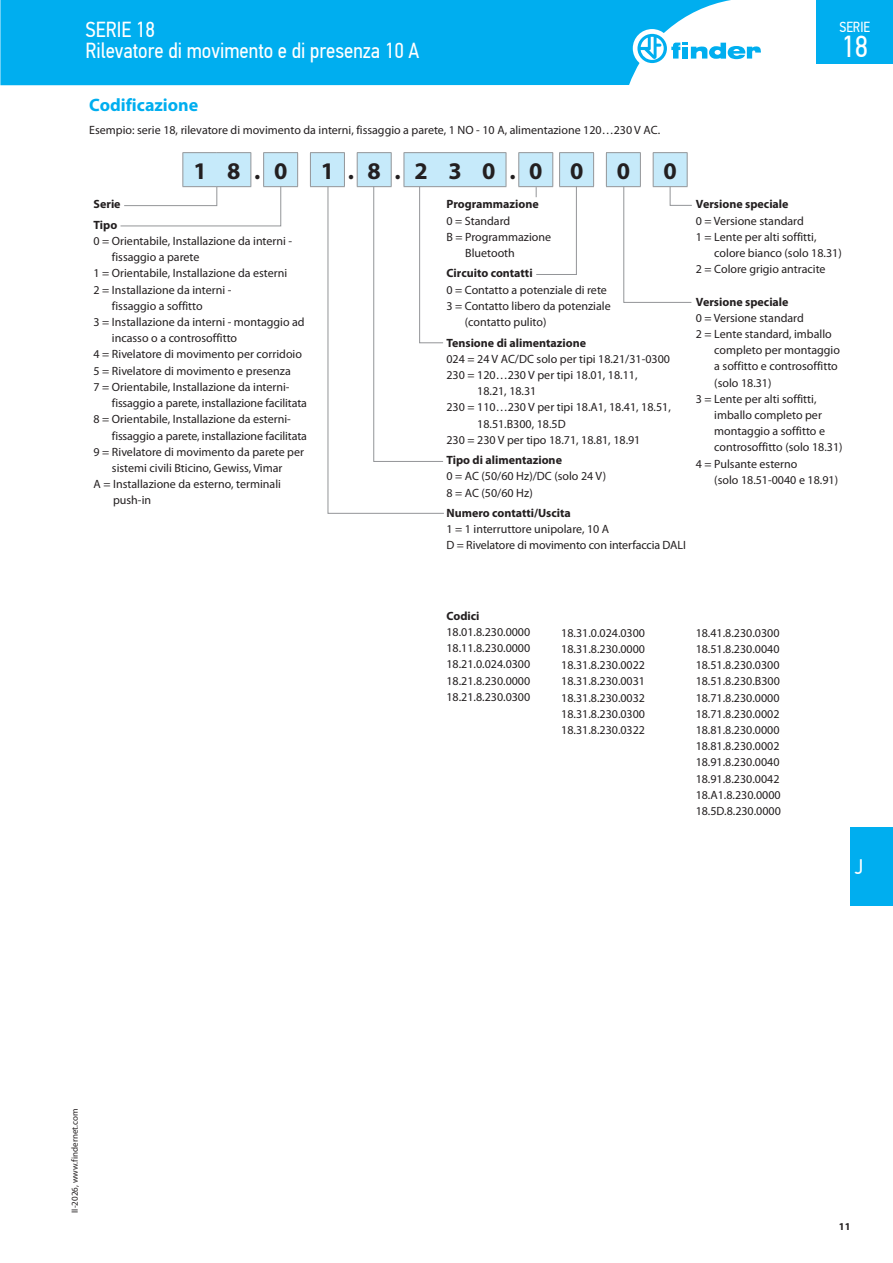
<style>
.page{position:relative;width:893px;height:1263px;background:#fff}
.page>*{position:absolute;margin:0;border:0;box-sizing:border-box;transform-origin:0 0}
.t1{font:30.3px "PF Din Text Cond Pro";color:#fff}
.t2{font:700 24px "Myriad Pro";color:#231f20}
.t3{font:21.75px/21px "PF Din Text Cond Pro";color:#fff}
.t4{font:21px "PF Din Text Cond Pro";color:#fff}
.t5{font:700 18px "Myriad Pro";color:#00aeef}
.t6{font:14.55px "PF Din Text Cond Pro";color:#fff}
.t7{font:12px/16.2px "Myriad Pro";color:#231f20;text-align:justify}
.t8{font:700 12px/20.4px "Myriad Pro";color:#231f20}
.t9{font:700 10.5px "Myriad Pro";color:#231f20}
.t10{font:9px "Myriad Pro";color:#231f20}
</style>
<div class="page">
<div style="left:850px;top:827px;width:43px;height:79px;background:#00aeef"></div>
<div style="left:0;top:0;width:731px;height:85px;background:#00aeef"></div>
<div style="left:633px;top:29px;width:38px;height:39px;background:#fff;border-radius:50%"></div>
<svg style="left:637px;top:34px;width:124px;height:29px"></svg>
<div style="left:816px;top:0;width:77px;height:64px;background:#00aeef"></div>
<hr style="left:518px;top:152px;width:35px;height:1px;background:#939598">
<hr style="left:559px;top:152px;width:35px;height:1px;background:#939598">
<hr style="left:606px;top:152px;width:35px;height:1px;background:#939598">
<hr style="left:653px;top:152px;width:34px;height:1px;background:#939598">
<hr style="left:263px;top:152px;width:35px;height:1px;background:#939598">
<hr style="left:310px;top:152px;width:35px;height:1px;background:#939598">
<hr style="left:357px;top:152px;width:35px;height:1px;background:#939598">
<hr style="left:404px;top:152px;width:34px;height:1px;background:#939598">
<hr style="left:438px;top:152px;width:34px;height:1px;background:#939598">
<hr style="left:472px;top:152px;width:34px;height:1px;background:#939598">
<hr style="left:182px;top:152px;width:35px;height:1px;background:#939598">
<hr style="left:217px;top:152px;width:34px;height:1px;background:#939598">
<svg style="left:120px;top:153px;width:572px;height:361px"></svg>
<h3 class="t3" style="left:85px;top:19px;width:335px">SERIE 18<br>Rilevatore di movimento e di presenza 10 A</h3>
<h3 class="t5" style="left:89px;top:93px;width:111px">Codificazione</h3>
<p class="t7" style="left:89px;top:122px;width:572px">Esempio: serie 18, rilevatore di movimento da interni, fissaggio a parete, 1 NO - 10 A, alimentazione 120…230 V AC.</p>
<h2 class="t2" style="left:193px;top:155px;width:95px">1 8.0</h2>
<h2 class="t2" style="left:321px;top:155px;width:264px">1.8.2 3 0.0 0</h2>
<h2 class="t2" style="left:617px;top:155px;width:15px">0</h2>
<h2 class="t2" style="left:664px;top:155px;width:15px">0</h2>
<p class="t8" style="left:94px;top:194px;width:29px">Serie<br>Tipo</p>
<p class="t7" style="left:94px;top:233px;width:200px">0 = Orientabile, Installazione da interni -</p>
<p class="t7" style="left:112px;top:249px;width:89px">fissaggio a parete</p>
<p class="t7" style="left:94px;top:265px;width:195px">1 = Orientabile, Installazione da esterni</p>
<p class="t7" style="left:94px;top:281px;width:139px">2 = Installazione da interni -</p>
<p class="t7" style="left:112px;top:298px;width:92px">fissaggio a soffitto</p>
<p class="t7" style="left:94px;top:314px;width:213px">3 = Installazione da interni - montaggio ad</p>
<p class="t7" style="left:112px;top:330px;width:127px">incasso o a controsoffitto</p>
<p class="t7" style="left:94px;top:346px;width:210px">4 = Rivelatore di movimento per corridoio</p>
<p class="t7" style="left:94px;top:362px;width:199px">5 = Rivelatore di movimento e presenza</p>
<p class="t7" style="left:94px;top:379px;width:198px">7 = Orientabile, Installazione da interni-</p>
<p class="t7" style="left:112px;top:395px;width:197px">fissaggio a parete, installazione facilitata</p>
<p class="t7" style="left:94px;top:411px;width:199px">8 = Orientabile, Installazione da esterni-</p>
<p class="t7" style="left:112px;top:427px;width:197px">fissaggio a parete, installazione facilitata</p>
<p class="t7" style="left:94px;top:443px;width:212px">9 = Rivelatore di movimento da parete per</p>
<p class="t7" style="left:112px;top:460px;width:172px">sistemi civili Bticino, Gewiss, Vimar</p>
<p class="t7" style="left:94px;top:476px;width:189px">A = Installazione da esterno, terminali</p>
<p class="t7" style="left:113px;top:492px;width:40px">push-in</p>
<p class="t8" style="left:446px;top:194px;width:94px">Programmazione</p>
<p class="t7" style="left:446px;top:212px;width:65px">0 = Standard</p>
<p class="t7" style="left:446px;top:228px;width:106px">B = Programmazione</p>
<p class="t7" style="left:465px;top:245px;width:51px">Bluetooth</p>
<p class="t8" style="left:446px;top:263px;width:88px">Circuito contatti</p>
<p class="t7" style="left:446px;top:281px;width:162px">0 = Contatto a potenziale di rete</p>
<p class="t7" style="left:446px;top:298px;width:166px">3 = Contatto libero da potenziale</p>
<p class="t7" style="left:465px;top:314px;width:83px">(contatto pulito)</p>
<p class="t8" style="left:446px;top:332px;width:141px">Tensione di alimentazione</p>
<p class="t7" style="left:446px;top:350px;width:225px">024 = 24 V AC/DC solo per tipi 18.21/31-0300</p>
<p class="t7" style="left:446px;top:367px;width:192px">230 = 120…230 V per tipi 18.01, 18.11,</p>
<p class="t7" style="left:477px;top:383px;width:61px">18.21, 18.31</p>
<p class="t7" style="left:446px;top:399px;width:226px">230 = 110…230 V per tipi 18.A1, 18.41, 18.51,</p>
<p class="t7" style="left:477px;top:415px;width:90px">18.51.B300, 18.5D</p>
<p class="t7" style="left:446px;top:431px;width:195px">230 = 230 V per tipo 18.71, 18.81, 18.91</p>
<p class="t8" style="left:446px;top:450px;width:117px">Tipo di alimentazione</p>
<p class="t7" style="left:446px;top:468px;width:161px">0 = AC (50/60 Hz)/DC (solo 24 V)<br>8 = AC (50/60 Hz)</p>
<p class="t8" style="left:446px;top:502px;width:126px">Numero contatti/Uscita</p>
<p class="t7" style="left:446px;top:521px;width:241px">1 = 1 interruttore unipolare, 10 A<br>D = Rivelatore di movimento con interfaccia DALI</p>
<p class="t6" style="left:839px;top:19px;width:32px">SERIE</p>
<h1 class="t1" style="left:841px;top:28px;width:28px">18</h1>
<p class="t8" style="left:696px;top:194px;width:94px">Versione speciale</p>
<p class="t7" style="left:696px;top:212px;width:109px">0 = Versione standard</p>
<p class="t7" style="left:696px;top:228px;width:122px">1 = Lente per alti soffitti,</p>
<p class="t7" style="left:714px;top:245px;width:129px">colore bianco (solo 18.31)</p>
<p class="t7" style="left:696px;top:261px;width:131px">2 = Colore grigio antracite</p>
<p class="t8" style="left:696px;top:291px;width:94px">Versione speciale</p>
<p class="t7" style="left:696px;top:309px;width:109px">0 = Versione standard</p>
<p class="t7" style="left:696px;top:326px;width:137px">2 = Lente standard, imballo</p>
<p class="t7" style="left:714px;top:342px;width:127px">completo per montaggio</p>
<p class="t7" style="left:714px;top:358px;width:125px">a soffitto e controsoffitto</p>
<p class="t7" style="left:714px;top:374px;width:59px">(solo 18.31)</p>
<p class="t7" style="left:696px;top:390px;width:122px">3 = Lente per alti soffitti,</p>
<p class="t7" style="left:714px;top:407px;width:109px">imballo completo per</p>
<p class="t7" style="left:714px;top:423px;width:112px">montaggio a soffitto e</p>
<p class="t7" style="left:714px;top:439px;width:130px">controsoffitto (solo 18.31)</p>
<p class="t7" style="left:696px;top:455px;width:103px">4 = Pulsante esterno</p>
<p class="t7" style="left:714px;top:471px;width:125px">(solo 18.51-0040 e 18.91)</p>
<p class="t10" style="left:69px;top:1213px;width:105px;rotate:-90deg">II-2026, www.findernet.com</p>
<p class="t8" style="left:446px;top:605px;width:35px">Codici</p>
<p class="t7" style="left:446px;top:624px;width:85px">18.01.8.230.0000<br>18.11.8.230.0000<br>18.21.0.024.0300<br>18.21.8.230.0000<br>18.21.8.230.0300</p>
<p class="t7" style="left:561px;top:624px;width:85px">18.31.0.024.0300<br>18.31.8.230.0000<br>18.31.8.230.0022<br>18.31.8.230.0031<br>18.31.8.230.0032<br>18.31.8.230.0300<br>18.31.8.230.0322</p>
<p class="t7" style="left:696px;top:624px;width:87px">18.41.8.230.0300<br>18.51.8.230.0040<br>18.51.8.230.0300<br>18.51.8.230.B300<br>18.71.8.230.0000<br>18.71.8.230.0002<br>18.81.8.230.0000<br>18.81.8.230.0002<br>18.91.8.230.0040<br>18.91.8.230.0042<br>18.A1.8.230.0000<br>18.5D.8.230.0000</p>
<h3 class="t4" style="left:855px;top:855px;width:10px">J</h3>
<p class="t9" style="left:839px;top:1219px;width:13px">11</p>
</div>
